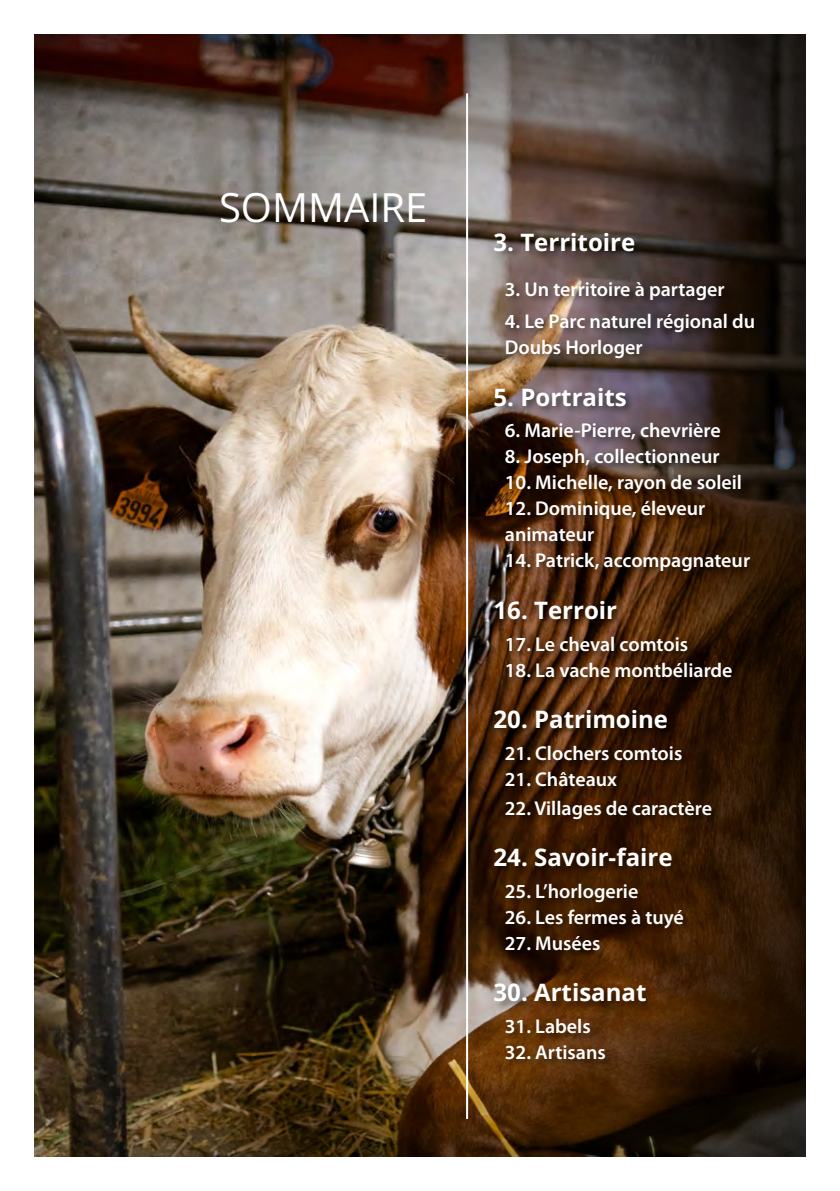
<style>
.page{position:relative;width:840px;height:1191px;background:#fff}
.page>*{position:absolute;margin:0;border:0;box-sizing:border-box;transform-origin:0 0}
.t1{font:40px "Open Sans";color:#fff}
.t2{font:700 24px "Open Sans";color:#fff}
.t3{font:600 20px/26px "Myriad Pro";color:#fff}
</style>
<div class="page">
<div style="left:16px;top:17px;width:806px;height:1140px;background:#000;opacity:.75"></div>
<div style="left:492px;top:231px;width:271px;height:838px;background:#000;opacity:.5"></div>
<hr style="left:466px;top:93px;width:2px;height:1026px;background:#fff">
<h1 class="t1" style="left:219px;top:180px;width:210px">SOMMAIRE</h1>
<p class="t2" style="left:493px;top:225px;width:143px">3. Territoire</p>
<p class="t3" style="left:504px;top:276px;width:221px">3. Un territoire à partager</p>
<p class="t3" style="left:504px;top:308px;width:251px">4. Le Parc naturel régional du<br>Doubs Horloger</p>
<p class="t2" style="left:493px;top:380px;width:135px">5. Portraits</p>
<p class="t3" style="left:504px;top:417px;width:217px">6. Marie-Pierre, chevrière</p>
<p class="t3" style="left:504px;top:443px;width:216px">8. Joseph, collectionneur</p>
<p class="t3" style="left:504px;top:469px;width:238px">10. Michelle, rayon de soleil</p>
<p class="t3" style="left:504px;top:495px;width:202px">12. Dominique, éleveur animateur</p>
<p class="t3" style="left:504px;top:547px;width:246px">14. Patrick, accompagnateur</p>
<p class="t2" style="left:493px;top:593px;width:125px">16. Terroir</p>
<p class="t3" style="left:504px;top:630px;width:185px">17. Le cheval comtois</p>
<p class="t3" style="left:504px;top:656px;width:229px">18. La vache montbéliarde</p>
<p class="t2" style="left:493px;top:702px;width:176px">20. Patrimoine</p>
<p class="t3" style="left:504px;top:739px;width:179px">21. Clochers comtois</p>
<p class="t3" style="left:504px;top:765px;width:114px">21. Châteaux</p>
<p class="t3" style="left:504px;top:794px;width:209px">22. Villages de caractère</p>
<p class="t2" style="left:493px;top:840px;width:180px">24. Savoir-faire</p>
<p class="t3" style="left:504px;top:877px;width:135px">25. L’horlogerie</p>
<p class="t3" style="left:504px;top:903px;width:180px">26. Les fermes à tuyé</p>
<p class="t3" style="left:504px;top:929px;width:97px">27. Musées</p>
<p class="t2" style="left:493px;top:975px;width:154px">30. Artisanat</p>
<p class="t3" style="left:504px;top:1012px;width:87px">31. Labels</p>
<p class="t3" style="left:504px;top:1038px;width:102px">32. Artisans</p>
</div>
